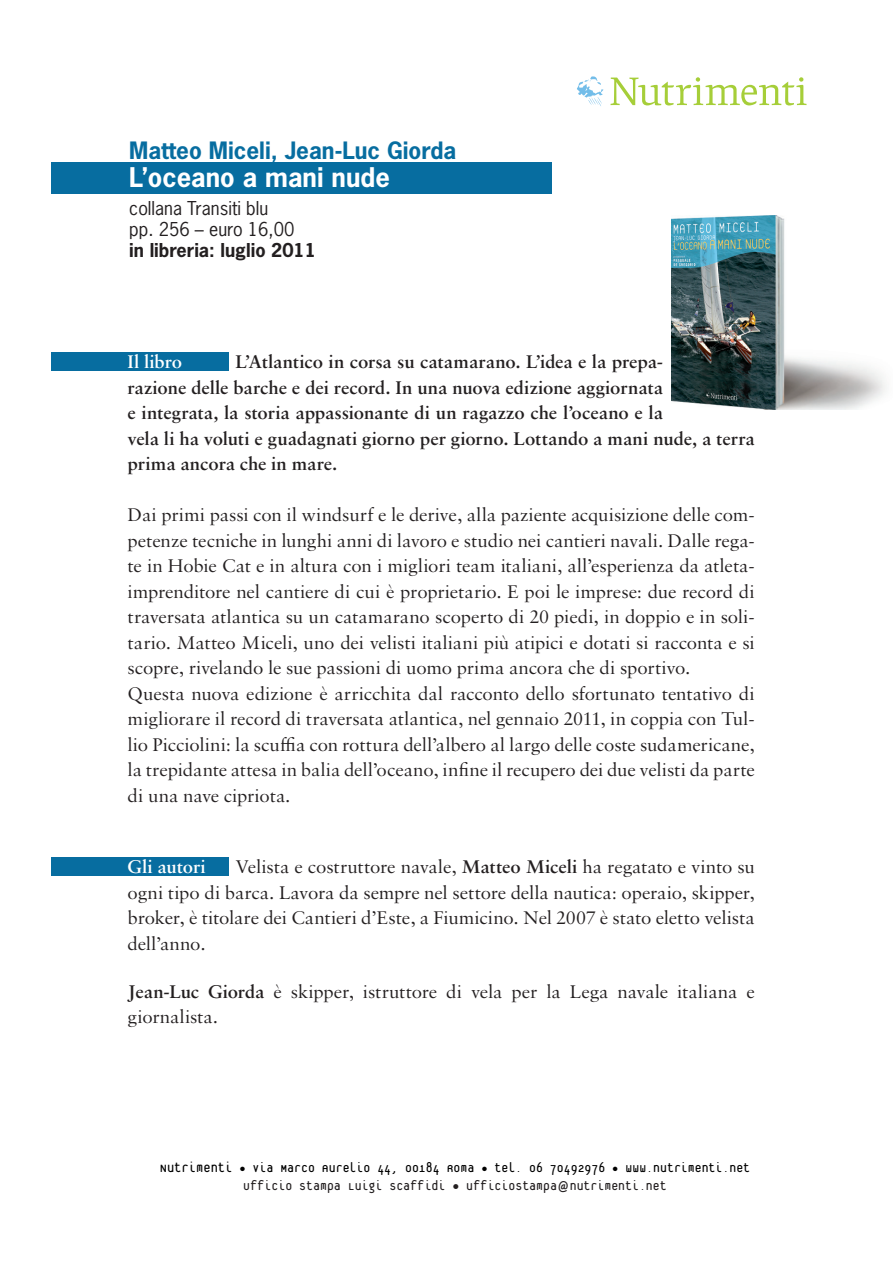
<style>
.page{position:relative;width:893px;height:1263px;background:#fff}
.page>*{position:absolute;margin:0;border:0;box-sizing:border-box;transform-origin:0 0}
.t1{font:700 25.5px "News Gothic";color:#fff}
.t2{font:700 22.5px "News Gothic";color:#076da0}
.t3{font:19.5px/25.5px "Sabon MT Pro";letter-spacing:-.005em;color:#231f20}
.t4{font:600 19.5px/25.5px "Sabon MT Pro";letter-spacing:-.005em;color:#231f20}
.t5{font:600 19.5px "Sabon MT Pro";letter-spacing:-.01em;color:#fff}
.t6{font:18px/21px "News Gothic";color:#231f20}
.t7{font:700 18px "News Gothic";color:#231f20}
.t8{font:15px/18px "Platelet";color:#000;text-align:center}
.s1{font-weight:600}
.s2{font-size:15.75px}
.s3{font-size:13.5px}
.s4{color:#231f20}
.s5{font-family:"Letter Gothic Std";font-weight:700;color:#231f20}
</style>
<div class="page">
<svg style="left:577px;top:76px;width:26px;height:30px"></svg>
<svg style="left:611px;top:77px;width:195px;height:28px"></svg>
<img style="left:672px;top:216px;width:214px;height:193px">
<div style="left:51px;top:352px;width:177px;height:19px;background:#076da0"></div>
<div style="left:51px;top:857px;width:177px;height:18px;background:#076da0"></div>
<div style="left:51px;top:162px;width:501px;height:32px;background:#076da0"></div>
<p class="t2" style="left:129px;top:135px;width:329px">Matteo Miceli, Jean-Luc Giorda</p>
<h1 class="t1" style="left:129px;top:161px;width:262px">L’oceano a mani nude</h1>
<p class="t6" style="left:129px;top:197px;width:167px">collana Transiti blu pp. 256 – euro 16,00</p>
<p class="t7" style="left:129px;top:239px;width:188px">in libreria: luglio 2011</p>
<p class="t4" style="left:128px;top:349px;width:629px;text-indent:108px">L’Atlantico in corsa su catamarano. L’idea e la prepa-<br>razione delle barche e dei record. In una nuova edizione aggiornata<br>e integrata, la storia appassionante di un ragazzo che l’oceano e la<br>vela li ha voluti e guadagnati giorno per giorno. Lottando a mani nude, a terra prima ancora che in mare.</p>
<p class="t3" style="left:128px;top:502px;width:629px">Dai primi passi con il windsurf e le derive, alla paziente acquisizione delle com&shy;petenze tecniche in lunghi anni di lavoro e studio nei cantieri navali. Dalle rega&shy;te in Hobie Cat e in altura con i migliori team italiani, all’esperienza da atleta&shy;imprenditore nel cantiere di cui è proprietario. E poi le imprese: due record di traversata atlantica su un catamarano scoperto di 20 piedi, in doppio e in soli&shy;tario. Matteo Miceli, uno dei velisti italiani più atipici e dotati si racconta e si scopre, rivelando le sue passioni di uomo prima ancora che di sportivo.<br>Questa nuova edizione è arricchita dal racconto dello sfortunato tentativo di migliorare il record di traversata atlantica, nel gennaio 2011, in coppia con Tul&shy;lio Picciolini: la scuffia con rottura dell’albero al largo delle coste sudamericane, la trepidante attesa in balia dell’oceano, infine il recupero dei due velisti da parte di una nave cipriota.</p>
<p class="t5" style="left:128px;top:350px;width:56px">Il libro</p>
<p class="t3" style="left:128px;top:854px;width:629px;text-align:justify;text-indent:108px">Velista e costruttore navale, <span class="s1">Matteo Miceli</span> ha regatato e vinto su ogni tipo di barca. Lavora da sempre nel settore della nautica: operaio, skipper, broker, è titolare dei Cantieri d’Este, a Fiumicino. Nel 2007 è stato eletto velista dell’anno.</p>
<p class="t3" style="left:128px;top:978px;width:629px"><span class="s1">Jean-Luc Giorda</span> è skipper, istruttore di vela per la Lega navale italiana e giornalista.</p>
<p class="t5" style="left:128px;top:855px;width:80px">Gli autori</p>
<p class="t8" style="left:160px;top:1160px;width:592px"><span class="s2">Nutrimenti</span> <span class="s3">•</span> via Marco Aurelio 44, 00184 Roma <span class="s3">•</span> tel. 06 70492976 <span class="s3">•</span> www.nutrimenti.net<br><span class="s4">Ufficio Stampa Luigi Scaffidi • ufficiostampa</span><span class="s5">@</span><span class="s4">nutrimenti.net</span></p>
</div>
